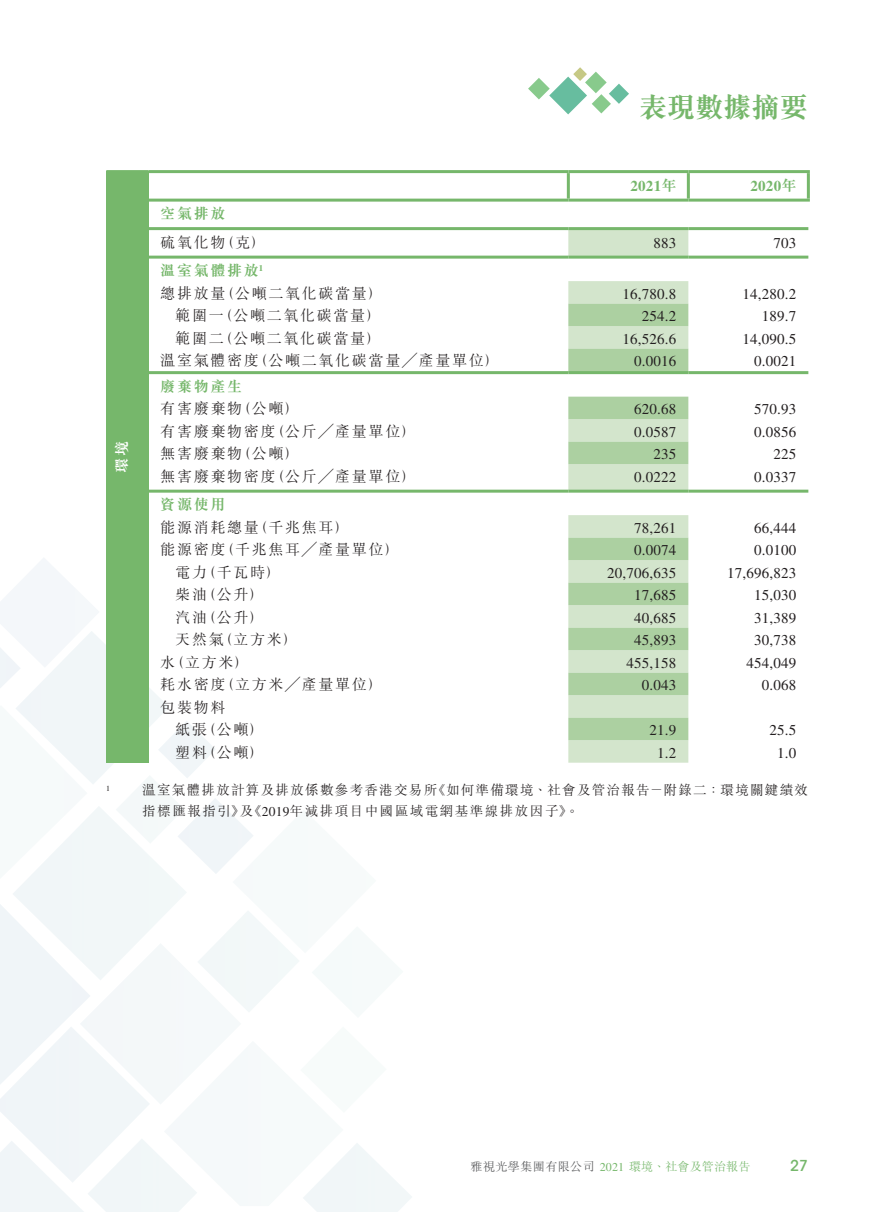
<style>
.page{position:relative;width:893px;height:1212px;background:#fff}
.page>*{position:absolute;margin:0;border:0;box-sizing:border-box;transform-origin:0 0}
.t1{font:700 28.5px "M Sung HK";letter-spacing:-.01em;color:#76b76b}
._15_Table_Stub{font:15px "Times LT Std";letter-spacing:.01em;color:#231f20}
._15_Table_Stub-2{font:300 15px "M Sung HK";letter-spacing:.11em;color:#231f20}
._15_Table_Stub-3{font:700 15px "M Sung HK";letter-spacing:.11em;color:#76b76b}
._15_Table_Stub-4{font:700 15px "Times LT Std";letter-spacing:.01em;color:#76b76b}
.t2{font:500 15px "ITC Avant Garde Std";color:#76b76b}
._01_Body_Text{font:700 15px "M Sung HK";color:#fff}
._21_IN0__Note{font:300 13.5px/21px "M Sung HK";letter-spacing:.095em;color:#231f20}
.t3{font:300 12px "M Sung HK";letter-spacing:.035em;color:#57585a}
._21_IN0__Note-2{font:7.8px "Times LT Std";color:#231f20}
.s1{font-family:"M Sung HK"}
.s2{font-family:"Times LT Std";font-weight:400}
.s3{font-family:"Times LT Std";font-weight:400;color:#76b76b}
.s4{color:#76b76b}
</style>
<div class="page">
<svg style="left:0;top:557px;width:412px;height:655px"></svg>
<svg style="left:528px;top:67px;width:101px;height:47px"></svg>
<div style="left:106px;top:172px;width:42px;height:591px;background:#76b76b"></div>
<svg style="left:568px;top:230px;width:120px;height:533px;fill:#d3e5cc"></svg>
<svg style="left:568px;top:304px;width:120px;height:436px;background:#c7dfbf"></svg>
<hr style="left:148px;top:227px;width:420px;height:3px;background:#76b76b">
<hr style="left:568px;top:227px;width:120px;height:3px;background:#76b76b">
<hr style="left:688px;top:227px;width:120px;height:3px;background:#76b76b">
<hr style="left:148px;top:256px;width:420px;height:3px;background:#76b76b">
<hr style="left:568px;top:256px;width:120px;height:3px;background:#76b76b">
<hr style="left:688px;top:256px;width:120px;height:3px;background:#76b76b">
<hr style="left:148px;top:371px;width:420px;height:3px;background:#76b76b">
<hr style="left:568px;top:371px;width:120px;height:3px;background:#76b76b">
<hr style="left:688px;top:371px;width:120px;height:3px;background:#76b76b">
<hr style="left:148px;top:490px;width:420px;height:3px;background:#76b76b">
<hr style="left:568px;top:490px;width:120px;height:3px;background:#76b76b">
<hr style="left:688px;top:490px;width:120px;height:3px;background:#76b76b">
<hr style="left:568px;top:170px;width:120px;height:3px;background:#76b76b">
<hr style="left:688px;top:170px;width:122px;height:3px;background:#76b76b">
<hr style="left:687px;top:173px;width:3px;height:26px;background:#76b76b">
<hr style="left:807px;top:173px;width:3px;height:26px;background:#76b76b">
<hr style="left:568px;top:199px;width:120px;height:3px;background:#76b76b">
<hr style="left:688px;top:199px;width:122px;height:3px;background:#76b76b">
<hr style="left:106px;top:170px;width:42px;height:3px;background:#76b76b">
<hr style="left:148px;top:170px;width:420px;height:3px;background:#76b76b">
<hr style="left:567px;top:173px;width:3px;height:26px;background:#76b76b">
<hr style="left:148px;top:199px;width:420px;height:3px;background:#76b76b">
<h1 class="t1" style="left:639px;top:93px;width:171px">表現數據摘要</h1>
<p class="_01_Body_Text" style="left:114px;top:473px;width:33px;rotate:-90deg">環境</p>
<p class="_15_Table_Stub-4" style="left:631px;top:177px;width:47px">2021<span class="s1">年</span></p>
<p class="_15_Table_Stub-4" style="left:751px;top:177px;width:47px">2020<span class="s1">年</span></p>
<p class="_15_Table_Stub-3" style="left:160px;top:206px;width:67px">空氣排放</p>
<p class="_15_Table_Stub-2" style="left:160px;top:232px;width:106px">硫氧化物（克）</p>
<p class="_15_Table_Stub" style="left:653px;top:234px;width:24px">883</p>
<p class="_15_Table_Stub" style="left:773px;top:234px;width:24px">703</p>
<p class="_15_Table_Stub-3" style="left:160px;top:263px;width:104px">溫室氣體排放<sup>1</sup></p>
<p class="_15_Table_Stub-2" style="left:160px;top:283px;width:223px">總排放量（公噸二氧化碳當量）</p>
<p class="_15_Table_Stub" style="left:622px;top:285px;width:55px">16,780.8</p>
<p class="_15_Table_Stub" style="left:742px;top:285px;width:55px">14,280.2</p>
<p class="_15_Table_Stub-2" style="left:175px;top:305px;width:207px">範圍一（公噸二氧化碳當量）</p>
<p class="_15_Table_Stub" style="left:642px;top:308px;width:36px">254.2</p>
<p class="_15_Table_Stub" style="left:762px;top:308px;width:36px">189.7</p>
<p class="_15_Table_Stub-2" style="left:175px;top:328px;width:207px">範圍二（公噸二氧化碳當量）</p>
<p class="_15_Table_Stub" style="left:622px;top:330px;width:55px">16,526.6</p>
<p class="_15_Table_Stub" style="left:742px;top:330px;width:55px">14,090.5</p>
<p class="_15_Table_Stub-2" style="left:160px;top:350px;width:340px">溫室氣體密度（公噸二氧化碳當量╱產量單位）</p>
<p class="_15_Table_Stub" style="left:634px;top:353px;width:44px">0.0016</p>
<p class="_15_Table_Stub" style="left:754px;top:353px;width:44px">0.0021</p>
<p class="_15_Table_Stub-3" style="left:160px;top:379px;width:83px">廢棄物產生</p>
<p class="_15_Table_Stub-2" style="left:160px;top:398px;width:140px">有害廢棄物（公噸）</p>
<p class="_15_Table_Stub" style="left:634px;top:401px;width:44px">620.68</p>
<p class="_15_Table_Stub" style="left:754px;top:401px;width:44px">570.93</p>
<p class="_15_Table_Stub-2" style="left:160px;top:421px;width:257px">有害廢棄物密度（公斤╱產量單位）</p>
<p class="_15_Table_Stub" style="left:634px;top:423px;width:44px">0.0587</p>
<p class="_15_Table_Stub" style="left:754px;top:423px;width:44px">0.0856</p>
<p class="_15_Table_Stub-2" style="left:160px;top:443px;width:140px">無害廢棄物（公噸）</p>
<p class="_15_Table_Stub" style="left:653px;top:446px;width:24px">235</p>
<p class="_15_Table_Stub" style="left:773px;top:446px;width:24px">225</p>
<p class="_15_Table_Stub-2" style="left:160px;top:466px;width:257px">無害廢棄物密度（公斤╱產量單位）</p>
<p class="_15_Table_Stub" style="left:634px;top:468px;width:44px">0.0222</p>
<p class="_15_Table_Stub" style="left:754px;top:468px;width:44px">0.0337</p>
<p class="_15_Table_Stub-3" style="left:160px;top:497px;width:67px">資源使用</p>
<p class="_15_Table_Stub-2" style="left:160px;top:517px;width:190px">能源消耗總量（千兆焦耳）</p>
<p class="_15_Table_Stub" style="left:634px;top:519px;width:44px">78,261</p>
<p class="_15_Table_Stub" style="left:754px;top:519px;width:44px">66,444</p>
<p class="_15_Table_Stub-2" style="left:160px;top:539px;width:240px">能源密度（千兆焦耳╱產量單位）</p>
<p class="_15_Table_Stub" style="left:634px;top:542px;width:44px">0.0074</p>
<p class="_15_Table_Stub" style="left:754px;top:542px;width:44px">0.0100</p>
<p class="_15_Table_Stub-2" style="left:175px;top:562px;width:106px">電力（千瓦時）</p>
<p class="_15_Table_Stub" style="left:607px;top:564px;width:71px">20,706,635</p>
<p class="_15_Table_Stub" style="left:727px;top:564px;width:71px">17,696,823</p>
<p class="_15_Table_Stub-2" style="left:175px;top:584px;width:90px">柴油（公升）</p>
<p class="_15_Table_Stub" style="left:634px;top:587px;width:44px">17,685</p>
<p class="_15_Table_Stub" style="left:754px;top:587px;width:44px">15,030</p>
<p class="_15_Table_Stub-2" style="left:175px;top:607px;width:90px">汽油（公升）</p>
<p class="_15_Table_Stub" style="left:634px;top:609px;width:44px">40,685</p>
<p class="_15_Table_Stub" style="left:754px;top:609px;width:44px">31,389</p>
<p class="_15_Table_Stub-2" style="left:175px;top:629px;width:123px">天然氣（立方米）</p>
<p class="_15_Table_Stub" style="left:634px;top:632px;width:44px">45,893</p>
<p class="_15_Table_Stub" style="left:754px;top:632px;width:44px">30,738</p>
<p class="_15_Table_Stub-2" style="left:160px;top:652px;width:90px">水（立方米）</p>
<p class="_15_Table_Stub" style="left:626px;top:654px;width:51px">455,158</p>
<p class="_15_Table_Stub" style="left:746px;top:654px;width:51px">454,049</p>
<p class="_15_Table_Stub-2" style="left:160px;top:674px;width:223px">耗水密度（立方米╱產量單位）</p>
<p class="_15_Table_Stub" style="left:642px;top:677px;width:36px">0.043</p>
<p class="_15_Table_Stub" style="left:762px;top:677px;width:36px">0.068</p>
<p class="_15_Table_Stub-2" style="left:160px;top:697px;width:67px">包裝物料</p>
<p class="_15_Table_Stub-2" style="left:175px;top:719px;width:90px">紙張（公噸）</p>
<p class="_15_Table_Stub" style="left:649px;top:722px;width:28px">21.9</p>
<p class="_15_Table_Stub" style="left:769px;top:722px;width:28px">25.5</p>
<p class="_15_Table_Stub-2" style="left:175px;top:742px;width:90px">塑料（公噸）</p>
<p class="_15_Table_Stub" style="left:657px;top:744px;width:21px">1.2</p>
<p class="_15_Table_Stub" style="left:777px;top:744px;width:21px">1.0</p>
<p class="_21_IN0__Note-2" style="left:106px;top:784px;width:5px">1</p>
<p class="_21_IN0__Note" style="left:142px;top:779px;width:667px">溫室氣體排放計算及排放係數參考香港交易所《如何準備環境、社會及管治報告－附錄二：環境關鍵績效指標匯報指引》及《<span class="s2">2019</span>年減排項目中國區域電網基準線排放因子》。</p>
<p class="t3" style="left:471px;top:1158px;width:281px">雅視光學集團有限公司 <span class="s3">2021</span> <span class="s4">環境、社會及管治報告</span></p>
<p class="t2" style="left:790px;top:1156px;width:19px">27</p>
</div>
